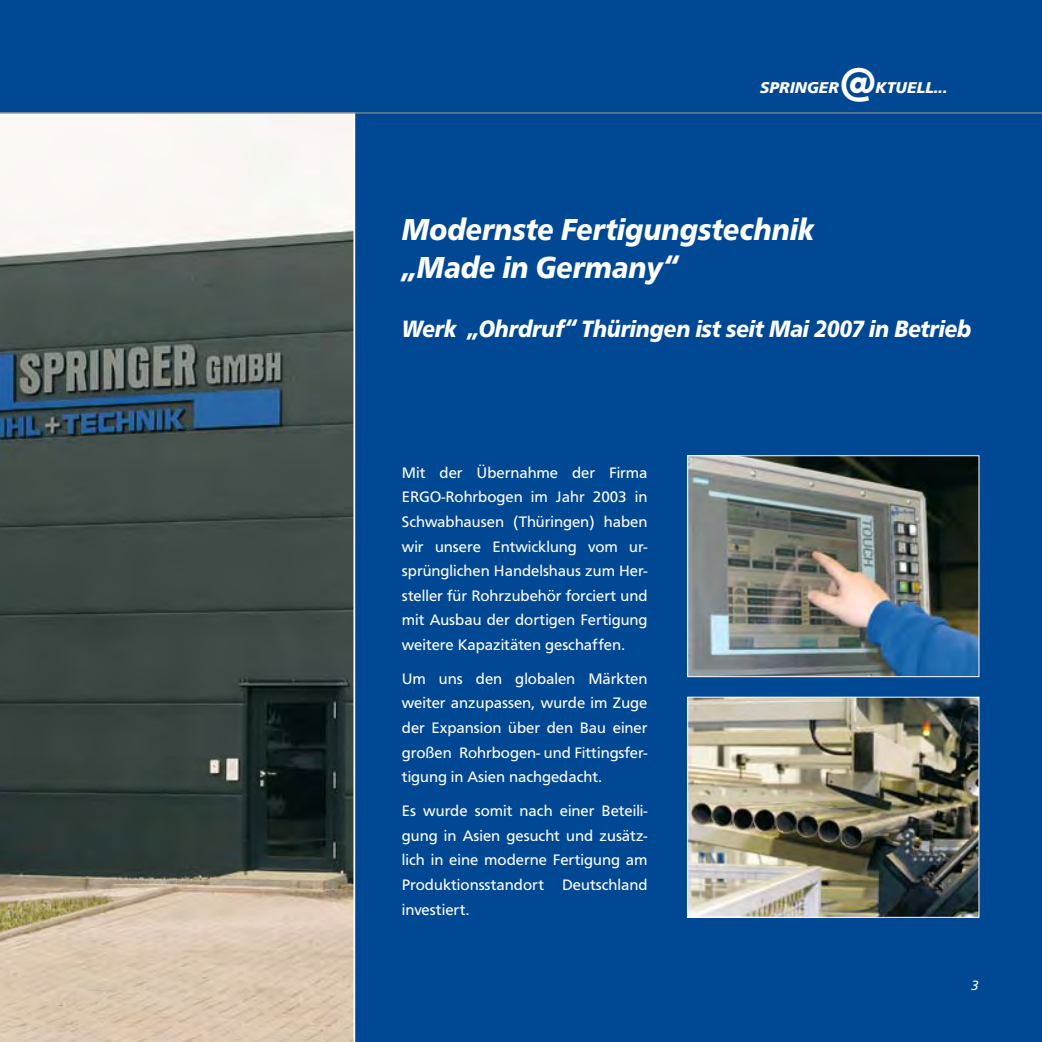
<style>
.page{position:relative;width:1042px;height:1042px;background:#004894}
.page>*{position:absolute;margin:0;border:0;box-sizing:border-box;transform-origin:0 0}
.t1{font:italic 700 48.65px "Frutus T";color:#fff}
.t2{font:italic 700 31.5px/37.8px "Frutus T";color:#fff;scale:.9 1}
.t3{font:italic 700 24.5px "Frutus T";letter-spacing:-.01em;color:#fff;scale:.9 1}
.t4{font:italic 700 16.28px "Frutus T";color:#fff}
.t5{font:15.75px/24.5px "Frutus T";color:#fff;text-align:justify}
.t6{font:italic 14px "Frutus T";color:#fff}
</style>
<div class="page">
<svg style="left:0;top:114px;width:355px;height:928px"></svg>
<img style="left:689px;top:699px;width:288px;height:217px">
<div style="left:687px;top:697px;width:292px;height:221px;border:1px solid #fff"></div>
<hr style="left:0;top:112px;width:1042px;height:2px;background:#87888a">
<img style="left:689px;top:457px;width:288px;height:218px">
<div style="left:687px;top:455px;width:292px;height:222px;border:1px solid #fff"></div>
<h1 class="t1" style="left:839px;top:55px;width:38px">@</h1>
<p class="t4" style="left:760px;top:78px;width:80px">SPRINGER</p>
<p class="t4" style="left:875px;top:78px;width:73px">KTUELL...</p>
<h2 class="t2" style="left:402px;top:210px;width:460px">Modernste Fertigungstechnik „Made in Germany“</h2>
<h3 class="t3" style="left:402px;top:314px;width:634px">Werk „Ohrdruf“ Thüringen ist seit Mai 2007 in Betrieb</h3>
<p class="t5" style="left:402px;top:460px;width:247px">Mit der Übernahme der Firma ERGO-Rohrbogen im Jahr 2003 in Schwabhausen (Thüringen) haben wir unsere Entwicklung vom ur&shy;sprünglichen Handelshaus zum Her&shy;steller für Rohrzubehör forciert und mit Ausbau der dortigen Fertigung weitere Kapazitäten geschaffen.</p>
<p class="t5" style="left:402px;top:666px;width:247px">Um uns den globalen Märkten weiter anzupassen, wurde im Zuge der Expansion über den Bau einer großen Rohrbogen- und Fittingsfer&shy;tigung in Asien nachgedacht.</p>
<p class="t5" style="left:402px;top:799px;width:247px">Es wurde somit nach einer Beteili&shy;gung in Asien gesucht und zusätz&shy;lich in eine moderne Fertigung am Produktionsstandort Deutschland investiert.</p>
<p class="t6" style="left:971px;top:977px;width:9px">3</p>
</div>
